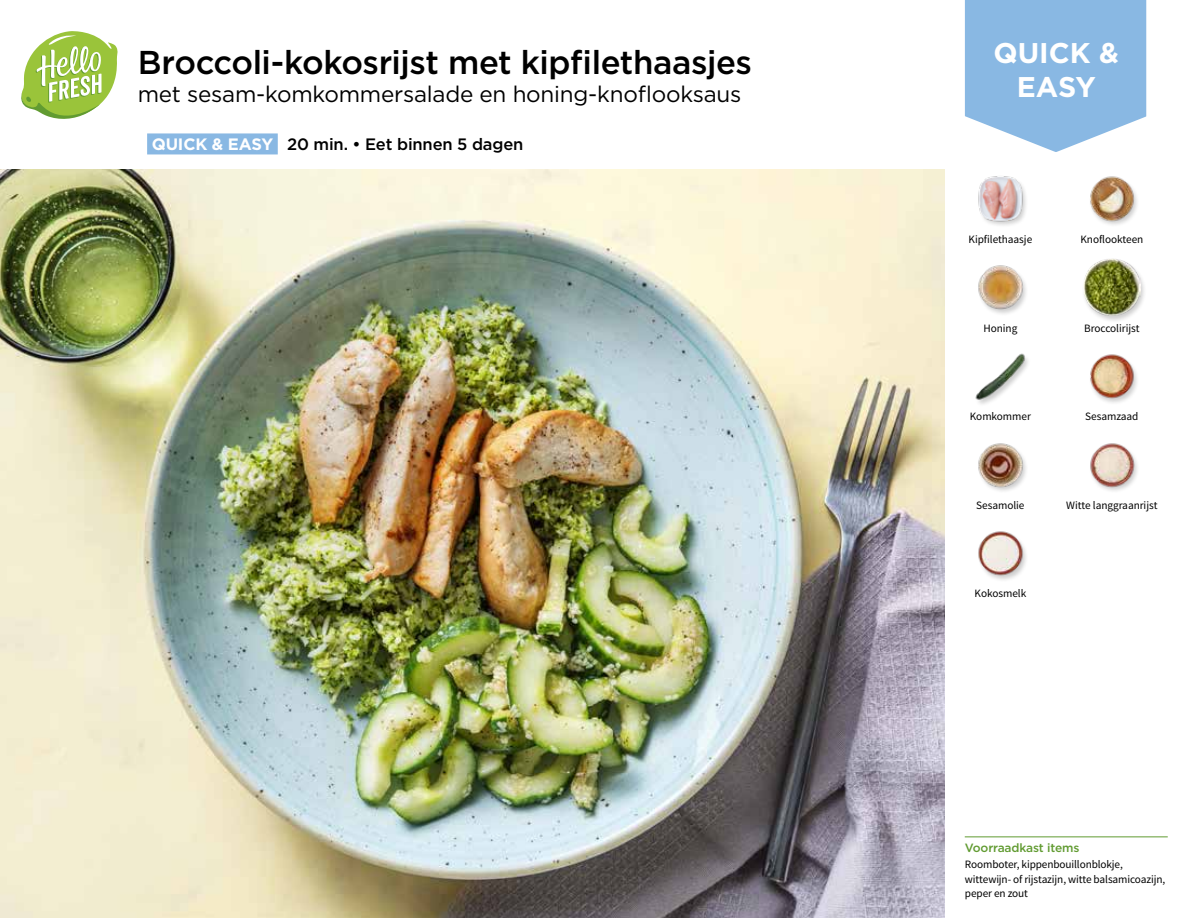
<style>
.page{position:relative;width:1188px;height:918px;background:#fff}
.page>*{position:absolute;margin:0;border:0;box-sizing:border-box;transform-origin:0 0}
.t1{font:500 33px "Gotham";letter-spacing:-.015em;color:#000}
.t2{font:700 28.5px/34.2px "Gotham";color:#fff;text-align:center}
.t3{font:22.5px "Gotham";letter-spacing:-.01em;color:#000}
.t4{font:500 16.5px "Gotham";letter-spacing:-.01em;color:#000}
.t5{font:500 12px "Gotham";letter-spacing:-.01em;color:#619b31}
.t6{font:11.25px/14.4px "Source Sans Pro";letter-spacing:-.01em;color:#000}
.s1{font-weight:700;color:#fff}
</style>
<div class="page">
<hr style="left:965px;top:837px;width:203px;height:1px;background:#619b31">
<div style="left:147px;top:133px;width:131px;height:21px;background:#89b8e3"></div>
<svg style="left:21px;top:31px;width:97px;height:88px"></svg>
<img style="left:0;top:170px;width:945px;height:748px">
<svg style="left:913px;top:0;width:234px;height:216px"></svg>
<img style="left:1083px;top:170px;width:58px;height:55px">
<img style="left:972px;top:170px;width:57px;height:56px">
<div style="left:1081px;top:258px;width:66px;height:66px;background:#000;opacity:.2"></div>
<img style="left:1083px;top:259px;width:58px;height:57px">
<img style="left:978px;top:265px;width:48px;height:49px">
<img style="left:1090px;top:354px;width:47px;height:49px">
<img style="left:975px;top:353px;width:53px;height:51px">
<img style="left:1090px;top:443px;width:47px;height:48px">
<img style="left:978px;top:443px;width:48px;height:48px">
<img style="left:978px;top:531px;width:48px;height:49px">
<h1 class="t1" style="left:138px;top:41px;width:616px">Broccoli-kokosrijst met kipfilethaasjes</h1>
<h3 class="t3" style="left:138px;top:80px;width:605px">met sesam-komkommersalade en honing-knoflooksaus</h3>
<h3 class="t4" style="left:152px;top:133px;width:373px"><span class="s1">QUICK &amp; EASY</span> 20 min. • Eet binnen 5 dagen</h3>
<h2 class="t2" style="left:993px;top:35px;width:127px">QUICK &amp;<br>EASY</h2>
<p class="t6" style="left:969px;top:232px;width:65px">Kipfilethaasje</p>
<p class="t6" style="left:1080px;top:232px;width:64px">Knoflookteen</p>
<p class="t6" style="left:983px;top:321px;width:35px">Honing</p>
<p class="t6" style="left:1084px;top:321px;width:57px">Broccolirijst</p>
<p class="t6" style="left:970px;top:410px;width:63px">Komkommer</p>
<p class="t6" style="left:1085px;top:410px;width:55px">Sesamzaad</p>
<p class="t6" style="left:976px;top:498px;width:50px">Sesamolie</p>
<p class="t6" style="left:1066px;top:498px;width:93px">Witte langgraanrijst</p>
<p class="t6" style="left:975px;top:587px;width:53px">Kokosmelk</p>
<p class="t5" style="left:965px;top:840px;width:116px">Voorraadkast items</p>
<p class="t6" style="left:965px;top:857px;width:202px">Roomboter, kippenbouillonblokje, wittewijn- of rijstazijn, witte balsamicoazijn, peper en zout</p>
</div>
